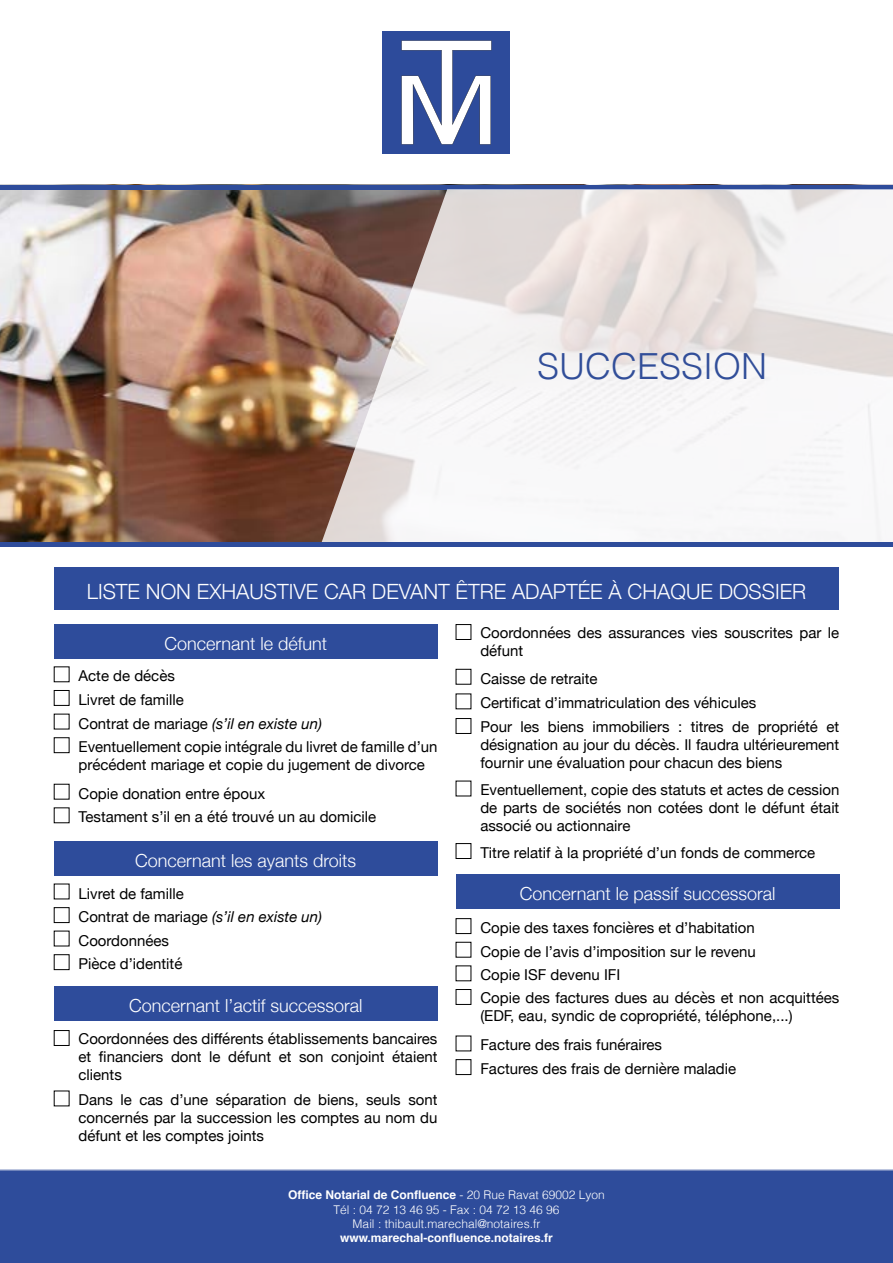
<style>
.page{position:relative;width:893px;height:1263px;background:#fff}
.page>*{position:absolute;margin:0;border:0;box-sizing:border-box;transform-origin:0 0}
.t1{font:300 36px "Helvetica";color:#314e99}
.t2{font:300 21px "Helvetica Neue";color:#fff}
.t3{font:300 18px "Helvetica Neue";color:#fff}
.t4{font:15px/18px "Helvetica Neue";color:#000}
.t5{font:300 12px/14.4px "Helvetica";color:#fff;text-align:center}
.t6{font:700 12px "Helvetica";color:#fff}
.s1{font-style:italic}
.s2{font-weight:700}
</style>
<div class="page">
<img style="left:0;top:189px;width:322px;height:353px">
<hr style="left:0;top:185px;width:893px;height:4px;background:#2e4c9b">
<svg style="left:322px;top:189px;width:571px;height:353px;fill:#f5f3f4"></svg>
<hr style="left:0;top:542px;width:893px;height:4px;background:#2e4c9b">
<div style="left:54px;top:567px;width:785px;height:43px;background:#2e4c9b"></div>
<div style="left:383px;top:31px;width:127px;height:123px;background:#2d4b9b"></div>
<svg style="left:401px;top:41px;width:91px;height:103px"></svg>
<div style="left:0;top:1169px;width:893px;height:94px;background:#2e4c9b"></div>
<div style="left:54px;top:624px;width:383px;height:34px;background:#2e4c9b"></div>
<div style="left:54px;top:987px;width:383px;height:34px;background:#2e4c9b"></div>
<div style="left:456px;top:875px;width:383px;height:34px;background:#2e4c9b"></div>
<div style="left:54px;top:690px;width:15px;height:16px;border:1px solid #000"></div>
<div style="left:54px;top:737px;width:15px;height:16px;border:1px solid #000"></div>
<div style="left:456px;top:989px;width:15px;height:16px;border:1px solid #000"></div>
<div style="left:54px;top:954px;width:15px;height:16px;border:1px solid #000"></div>
<div style="left:456px;top:918px;width:15px;height:16px;border:1px solid #000"></div>
<div style="left:456px;top:1059px;width:15px;height:16px;border:1px solid #000"></div>
<div style="left:54px;top:1030px;width:15px;height:16px;border:1px solid #000"></div>
<div style="left:456px;top:624px;width:15px;height:16px;border:1px solid #000"></div>
<div style="left:456px;top:718px;width:15px;height:16px;border:1px solid #000"></div>
<div style="left:54px;top:842px;width:383px;height:34px;background:#2e4c9b"></div>
<div style="left:54px;top:907px;width:15px;height:16px;border:1px solid #000"></div>
<div style="left:456px;top:843px;width:15px;height:16px;border:1px solid #000"></div>
<h1 class="t1" style="left:537px;top:335px;width:231px">SUCCESSION</h1>
<h2 class="t2" style="left:87px;top:574px;width:721px">LISTE NON EXHAUSTIVE CAR DEVANT ÊTRE ADAPTÉE À CHAQUE DOSSIER</h2>
<p class="t3" style="left:164px;top:629px;width:164px">Concernant le défunt</p>
<p class="t4" style="left:79px;top:665px;width:245px;line-height:23.7px">Acte de décès<br>Livret de famille<br>Contrat de mariage <span class="s1">(s’il en existe un)</span></p>
<p class="t4" style="left:79px;top:738px;width:360px">Eventuellement copie intégrale du livret de famille d’un précédent mariage et copie du jugement de divorce</p>
<p class="t4" style="left:79px;top:782px;width:299px;line-height:23.5px">Copie donation entre époux<br>Testament s’il en a été trouvé un au domicile</p>
<p class="t3" style="left:135px;top:846px;width:223px">Concernant les ayants droits</p>
<p class="t4" style="left:79px;top:882px;width:245px;line-height:23.7px">Livret de famille<br>Contrat de mariage <span class="s1">(s’il en existe un)</span></p>
<p class="t4" style="left:79px;top:929px;width:105px;line-height:23.5px">Coordonnées<br>Pièce d’identité</p>
<p class="t3" style="left:129px;top:991px;width:235px">Concernant l’actif successoral</p>
<p class="t4" style="left:79px;top:1031px;width:360px;text-align:justify">Coordonnées des différents établissements bancaires et financiers dont le défunt et son conjoint étaient clients</p>
<p class="t4" style="left:79px;top:1091px;width:360px;text-align:justify">Dans le cas d’une séparation de biens, seuls sont concernés par la succession les comptes au nom du défunt et les comptes joints</p>
<p class="t4" style="left:480px;top:625px;width:360px">Coordonnées des assurances vies souscrites par le défunt</p>
<p class="t4" style="left:480px;top:667px;width:360px;line-height:24.3px">Caisse de retraite<br>Certificat d’immatriculation des véhicules<br>Pour les biens immobiliers : titres de propriété et</p>
<p class="t4" style="left:480px;top:737px;width:360px">désignation au jour du décès. Il faudra ultérieurement fournir une évaluation pour chacun des biens</p>
<p class="t4" style="left:480px;top:781px;width:360px;text-align:justify">Eventuellement, copie des statuts et actes de cession de parts de sociétés non cotées dont le défunt était associé ou actionnaire</p>
<p class="t4" style="left:480px;top:844px;width:336px">Titre relatif à la propriété d’un fonds de commerce</p>
<p class="t3" style="left:520px;top:879px;width:257px">Concernant le passif successoral</p>
<p class="t4" style="left:480px;top:917px;width:277px;line-height:23.5px">Copie des taxes foncières et d’habitation<br>Copie de l’avis d’imposition sur le revenu</p>
<p class="t4" style="left:480px;top:967px;width:142px">Copie ISF devenu IFI</p>
<p class="t4" style="left:480px;top:990px;width:360px">Copie des factures dues au décès et non acquittées (EDF, eau, syndic de copropriété, téléphone,...)</p>
<p class="t4" style="left:480px;top:1037px;width:183px">Facture des frais funéraires</p>
<p class="t4" style="left:480px;top:1061px;width:257px">Factures des frais de dernière maladie</p>
<p class="t5" style="left:288px;top:1187px;width:318px"><span class="s2">Office Notarial de Confluence</span> - 20 Rue Ravat 69002 Lyon<br>Tél : 04 72 13 46 95 - Fax : 04 72 13 46 96<br>Mail : thibault.marechal@notaires.fr</p>
<p class="t6" style="left:340px;top:1228px;width:214px">www.marechal-confluence.notaires.fr</p>
</div>
